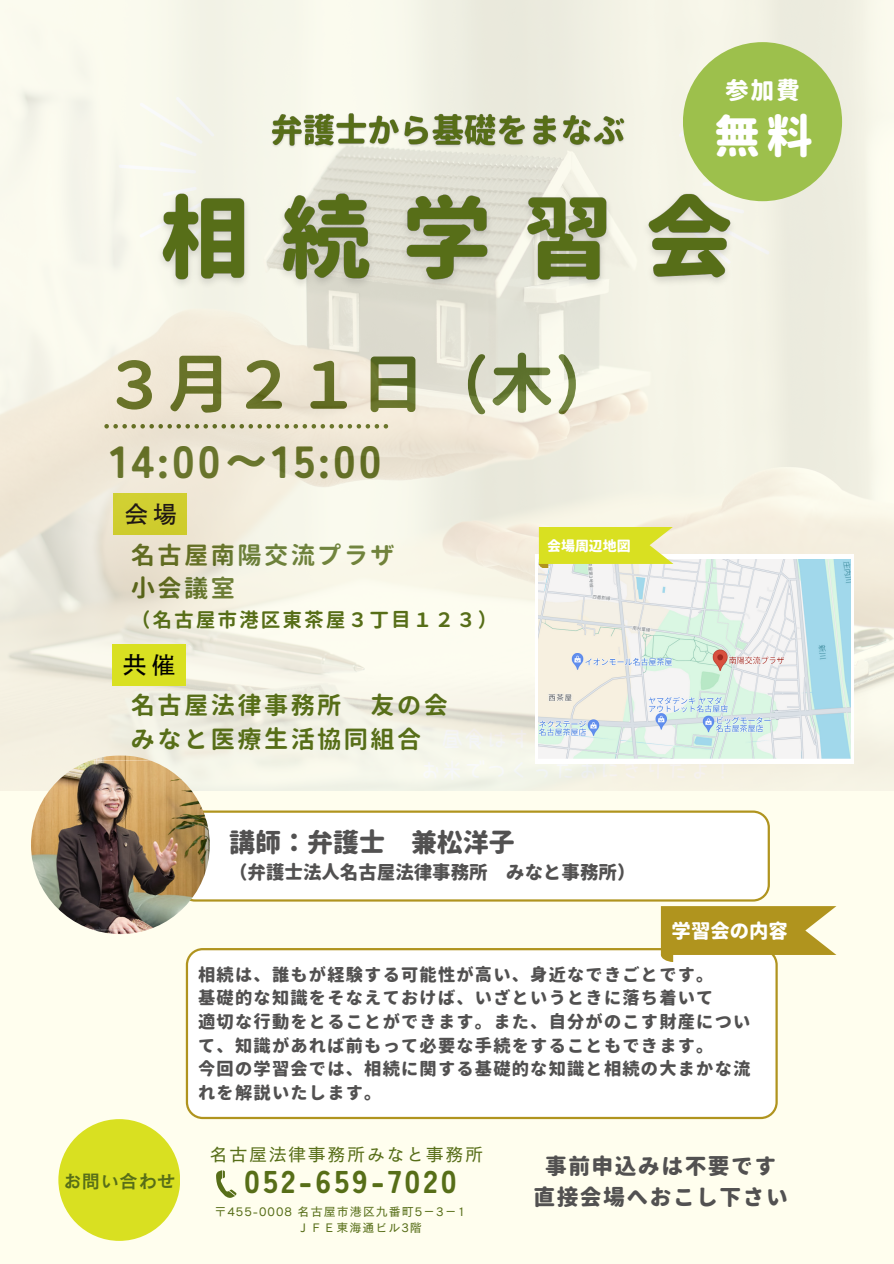
<style>
.page{position:relative;width:894px;height:1264px;background:#fff}
.page>*{position:absolute;margin:0;border:0;box-sizing:border-box;transform-origin:0 0}
.t1{font:700 64.5px "Gen Jyuu Gothic";color:#576e18}
.t2{font:800 45.9px "Gen Jyuu Gothic";color:#fff}
.t3{font:900 45px "Tsunagi Gothic";letter-spacing:.07em;color:#576e18}
.t4{font:900 31.5px "Tsunagi Gothic";letter-spacing:.1em;color:#576e18}
.t5{font:800 25.95px "Gen Jyuu Gothic";color:#525151}
.t6{font:700 24.15px/33.8px "Gen Jyuu Gothic";letter-spacing:.1em;color:#576e18}
.t7{font:23.85px "Motoya Gothic Std W3";color:#000}
.t8{font:800 23.7px "Gen Jyuu Gothic";color:#fff}
.t9{font:800 21.75px "Gen Jyuu Gothic";letter-spacing:.07em;color:#525151}
.t10{font:700 19.65px "Gen Jyuu Gothic";letter-spacing:.1em;color:#576e18}
.t11{font:800 19.35px "Gen Jyuu Gothic";color:#fff}
.t12{font:18.9px "Canva Cezanne Pro N DB";color:#576e18}
.t13{font:800 18.45px "Gen Jyuu Gothic";color:#525151}
.t14{font:18px "Canva Cezanne Pro N M";letter-spacing:.09em;color:#576e18}
.t15{font:800 17.25px/23.7px "Gen Jyuu Gothic";letter-spacing:.07em;color:#525151}
.t16{font:800 13.95px "Gen Jyuu Gothic";color:#fff}
.t17{font:12px "Canva Cezanne Pro N M";letter-spacing:.085em;color:#576e18}
</style>
<div class="page">
<div style="left:0;top:0;width:893px;height:1263px;background:#fffeee"></div>
<div style="left:58px;top:1119px;width:122px;height:121px;background:#d9e021;border-radius:50%"></div>
<svg style="left:216px;top:1170px;width:20px;height:28px"></svg>
<img style="left:0;top:0;width:893px;height:790px">
<img style="left:149px;top:176px;width:594px;height:124px">
<div style="left:682px;top:42px;width:159px;height:159px;background:#9dc04c;border-radius:50%"></div>
<div style="left:190px;top:810px;width:579px;height:91px;background:#fff"></div>
<img style="left:31px;top:755px;width:179px;height:179px;border-radius:50%">
<div style="left:112px;top:644px;width:73px;height:41px;background:#d9e021"></div>
<div style="left:186px;top:948px;width:591px;height:171px;background:#fff"></div>
<svg style="left:660px;top:906px;width:176px;height:55px;background:#bea745"></svg>
<svg style="left:535px;top:554px;width:318px;height:209px;background:#f8fcfc"></svg>
<img style="left:538px;top:559px;width:312px;height:199px">
<svg style="left:538px;top:528px;width:135px;height:40px;background:#dce244"></svg>
<img style="left:267px;top:108px;width:362px;height:45px">
<h2 class="t8" style="left:725px;top:74px;width:76px">参加費</h2>
<h3 class="t2" style="left:713px;top:104px;width:100px">無料</h3>
<p class="t1" style="left:102px;top:339px;width:517px">３月２１日（木）</p>
<h5 class="t3" style="left:110px;top:438px;width:273px">14:00〜15:00</h5>
<p class="t7" style="left:124px;top:502px;width:54px">会場</p>
<h3 class="t6" style="left:131px;top:537px;width:265px">名古屋南陽交流プラザ小会議室</h3>
<p class="t10" style="left:131px;top:605px;width:368px">（名古屋市港区東茶屋３丁目１２３）</p>
<p class="t7" style="left:123px;top:652px;width:54px">共催</p>
<p class="t6" style="left:131px;top:688px;width:318px">名古屋法律事務所 友の会みなと医療生活協同組合</p>
<p class="t16" style="left:547px;top:536px;width:85px">会場周辺地図</p>
<p class="t5" style="left:229px;top:824px;width:287px">講師：弁護士 兼松洋子</p>
<p class="t13" style="left:229px;top:859px;width:408px">（弁護士法人名古屋法律事務所 みなと事務所）</p>
<p class="t11" style="left:671px;top:917px;width:118px">学習会の内容</p>
<p class="t15" style="left:198px;top:962px;width:553px">相続は、誰もが経験する可能性が高い、身近なできごとです。<br>基礎的な知識をそなえておけば、いざというときに落ち着いて<br>適切な行動をとることができます。また、自分がのこす財産について、知識があれば前もって必要な手続をすることもできます。<br>今回の学習会では、相続に関する基礎的な知識と相続の大まかな流れを解説いたします。</p>
<p class="t14" style="left:210px;top:1145px;width:275px">名古屋法律事務所みなと事務所</p>
<p class="t12" style="left:63px;top:1171px;width:115px">お問い合わせ</p>
<h6 class="t4" style="left:244px;top:1165px;width:214px">052-659-7020</h6>
<h5 class="t17" style="left:214px;top:1205px;width:252px">〒455-0008 名古屋市港区九番町5－ 3－ 1</h5>
<h6 class="t17" style="left:297px;top:1221px;width:126px">ＪＦＥ東海通ビル3階</h6>
<p class="t9" style="left:545px;top:1150px;width:232px">事前申込みは不要です</p>
<p class="t9" style="left:533px;top:1181px;width:256px">直接会場へおこし下さい</p>
</div>
